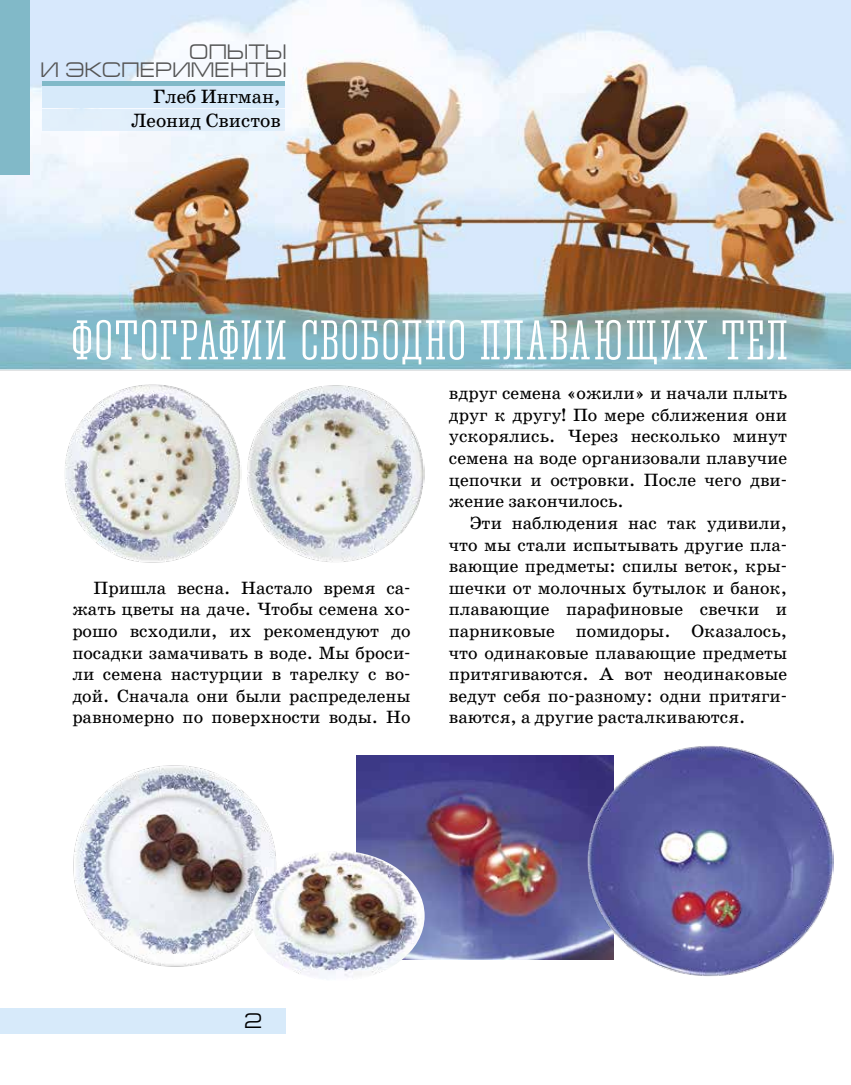
<style>
.page{position:relative;width:851px;height:1085px;background:#fff}
.page>*{position:absolute;margin:0;border:0;box-sizing:border-box;transform-origin:0 0}
.t1{font:51.9px "Corki";letter-spacing:.03em;color:#fff}
.t2{font:21px/18px "Europe Ext";color:#555;text-align:right}
.t3{font:21px "Europe Ext";color:#000}
.t4{font:19.5px/23.4px "School Book C";color:#000;text-align:right}
.t5{font:18px/21.6px "School Book C";color:#000;text-align:justify}
</style>
<div class="page">
<img style="left:0;top:0;width:850px;height:371px">
<div style="left:0;top:1008px;width:285px;height:25px;background:#d7eafa"></div>
<hr style="left:43px;top:81px;width:242px;height:4px;background:#81b9c8">
<div style="left:0;top:0;width:30px;height:174px;background:#81b9c8"></div>
<div style="left:43px;top:86px;width:242px;height:21px;background:#d7eafa"></div>
<div style="left:43px;top:109px;width:242px;height:22px;background:#e0eefb"></div>
<img style="left:65px;top:384px;width:176px;height:179px">
<img style="left:247px;top:385px;width:177px;height:177px">
<img style="left:73px;top:765px;width:202px;height:202px">
<img style="left:356px;top:755px;width:229px;height:204px">
<img style="left:585px;top:746px;width:248px;height:230px">
<img style="left:251px;top:850px;width:173px;height:129px">
<p class="t2" style="left:40px;top:43px;width:248px">ОПЫТЫ<br>И ЭКСПЕРИМЕНТЫ</p>
<p class="t4" style="left:131px;top:85px;width:151px">Глеб Ингман,<br>Леонид Свистов</p>
<h1 class="t1" style="left:72px;top:311px;width:717px">ФОТОГРАФИИ СВОБОДНО ПЛАВАЮЩИХ ТЕЛ</h1>
<p class="t5" style="left:72px;top:577px;width:340px;text-indent:21px">Пришла весна. Настало время са&shy;жать цветы на даче. Чтобы семена хо&shy;рошо всходили, их рекомендуют до посадки замачивать в воде. Мы броси&shy;ли семена настурции в тарелку с во&shy;дой. Сначала они были распределены равномерно по поверхности воды. Но</p>
<p class="t5" style="left:449px;top:382px;width:340px">вдруг семена «ожили» и начали плыть друг к другу! По мере сближения они ускорялись. Через несколько минут семена на воде организовали плавучие цепочки и островки. После чего дви&shy;жение закончилось.</p>
<p class="t5" style="left:449px;top:512px;width:340px;text-indent:21px">Эти наблюдения нас так удивили, что мы стали испытывать другие пла&shy;вающие предметы: спилы веток, кры&shy;шечки от молочных бутылок и банок, плавающие парафиновые свечки и парниковые помидоры. Оказалось, что одинаковые плавающие предметы притягиваются. А вот неодинаковые ведут себя по-разному: одни притяги&shy;ваются, а другие расталкиваются.</p>
<p class="t3" style="left:244px;top:1009px;width:20px">2</p>
</div>
